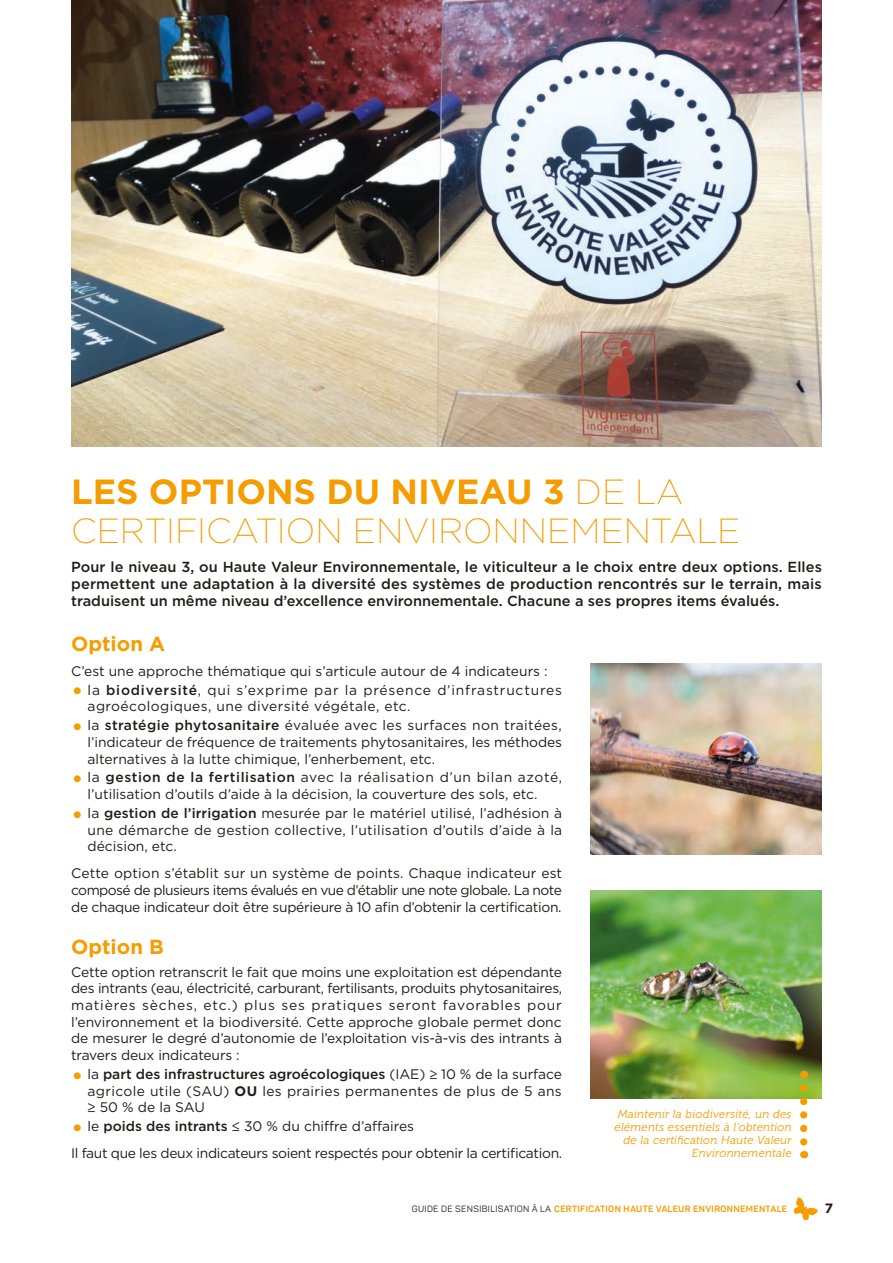
<style>
.page{position:relative;width:893px;height:1263px;background:#fff}
.page>*{position:absolute;margin:0;border:0;box-sizing:border-box;transform-origin:0 0}
.t1{font:200 34.95px/39.3px "Gotham";color:#f59d00}
.t2{font:700 20.4px "Gotham";color:#f59d00}
.t3{font:500 14.55px/16.8px "Gotham";color:#1d1d1b;text-align:justify}
.t4{font:13.8px/16.8px "Gotham";color:#1d1d1b;text-align:justify}
.t5{font:13.8px/27px "Gotham";letter-spacing:-.025em;color:#1d1d1b}
.t6{font:13.8px/16.8px "Gotham";letter-spacing:.03em;color:#1d1d1b}
.t7{font:700 13.5px "Gotham";color:#1d1d1b}
.t8{font:italic 11.7px/13px "Museo 300";letter-spacing:.02em;color:#f59d00;text-align:right}
.t9{font:700 9px "Panton";letter-spacing:.04em;color:#f59d00}
.s1{font-weight:700}
.s2{font-size:26.25px;color:#f59d00}
.s3{font-weight:500}
.s4{font-family:"ITC Avant Garde Std";font-weight:500}
.s5{font-weight:400;color:#1d1d1b}
</style>
<div class="page">
<img style="left:71px;top:0;width:751px;height:447px">
<svg style="left:794px;top:1197px;width:24px;height:23px"></svg>
<img style="left:591px;top:663px;width:231px;height:191px">
<img style="left:591px;top:890px;width:231px;height:208px">
<svg style="left:800px;top:1088px;width:7px;height:70px"></svg>
<h1 class="t1" style="left:71px;top:472px;width:671px"><span class="s1">LES OPTIONS DU NIVEAU 3</span> DE LA<br>CERTIFICATION ENVIRONNEMENTALE</h1>
<p class="t3" style="left:71px;top:559px;width:752px">Pour le niveau 3, ou Haute Valeur Environnementale, le viticulteur a le choix entre deux options. Elles permettent une adaptation à la diversité des systèmes de production rencontrés sur le terrain, mais traduisent un même niveau d’excellence environnementale. Chacune a ses propres items évalués.</p>
<h2 class="t2" style="left:71px;top:630px;width:96px">Option A</h2>
<p class="t4" style="left:71px;top:662px;width:478px">C’est une approche thématique qui s’articule autour de 4 indicateurs :</p>
<p class="t6" style="left:88px;top:681px;width:476px;text-indent:-16px"><span class="s2">•</span> la <span class="s3">biodiversité</span>, qui s’exprime par la présence d’infrastructures agroécologiques, une diversité végétale, etc.</p>
<p class="t4" style="left:88px;top:717px;width:476px;text-indent:-16px"><span class="s2">•</span> la <span class="s3">stratégie phytosanitaire</span> évaluée avec les surfaces non traitées, l’indicateur de fréquence de traitements phytosanitaires, les méthodes alternatives à la lutte chimique, l’enherbement, etc.</p>
<p class="t4" style="left:71px;top:769px;width:492px;text-align:center"><span class="s2">•</span> la <span class="s3">gestion de la fertilisation</span> avec la réalisation d’un bilan azoté, l’utilisation d’outils d’aide à la décision, la couverture des sols, etc.</p>
<p class="t4" style="left:88px;top:804px;width:476px;text-indent:-16px"><span class="s2">•</span> la <span class="s3">gestion de l’irrigation</span> mesurée par le matériel utilisé, l’adhésion à une démarche de gestion collective, l’utilisation d’outils d’aide à la décision, etc.</p>
<p class="t4" style="left:71px;top:865px;width:493px">Cette option s’établit sur un système de points. Chaque indicateur est composé de plusieurs items évalués en vue d’établir une note globale. La note de chaque indicateur doit être supérieure à 10 afin d’obtenir la certification.</p>
<h2 class="t2" style="left:71px;top:933px;width:94px">Option B</h2>
<p class="t4" style="left:71px;top:963px;width:493px">Cette option retranscrit le fait que moins une exploitation est dépendante des intrants (eau, électricité, carburant, fertilisants, produits phytosanitaires, matières sèches, etc.) plus ses pratiques seront favorables pour l’environnement et la biodiversité. Cette approche globale permet donc de mesurer le degré d’autonomie de l’exploitation vis-à-vis des intrants à travers deux indicateurs :</p>
<p class="t4" style="left:88px;top:1065px;width:476px;text-indent:-16px"><span class="s2">•</span> la <span class="s3">part des infrastructures agroécologiques</span> (IAE) <span class="s4">≥</span> 10 % de la surface agricole utile (SAU) <span class="s1">OU</span> les prairies permanentes de plus de 5 ans <span class="s4">≥</span> 50 % de la SAU</p>
<p class="t5" style="left:71px;top:1113px;width:493px"><span class="s2">•</span> le <span class="s3">poids des intrants</span> <span class="s4">≤</span> 30 % du chiffre d’affaires<br>Il faut que les deux indicateurs soient respectés pour obtenir la certification.</p>
<p class="t8" style="left:615px;top:1108px;width:179px">Maintenir la biodiversité, un des éléments essentiels à l’obtention de la certification Haute Valeur<br>Environnementale</p>
<p class="t9" style="left:412px;top:1203px;width:377px"><span class="s5">GUIDE DE SENSIBILISATION À LA</span> CERTIFICATION HAUTE VALEUR ENVIRONNEMENTALE</p>
<p class="t7" style="left:825px;top:1199px;width:10px">7</p>
</div>
